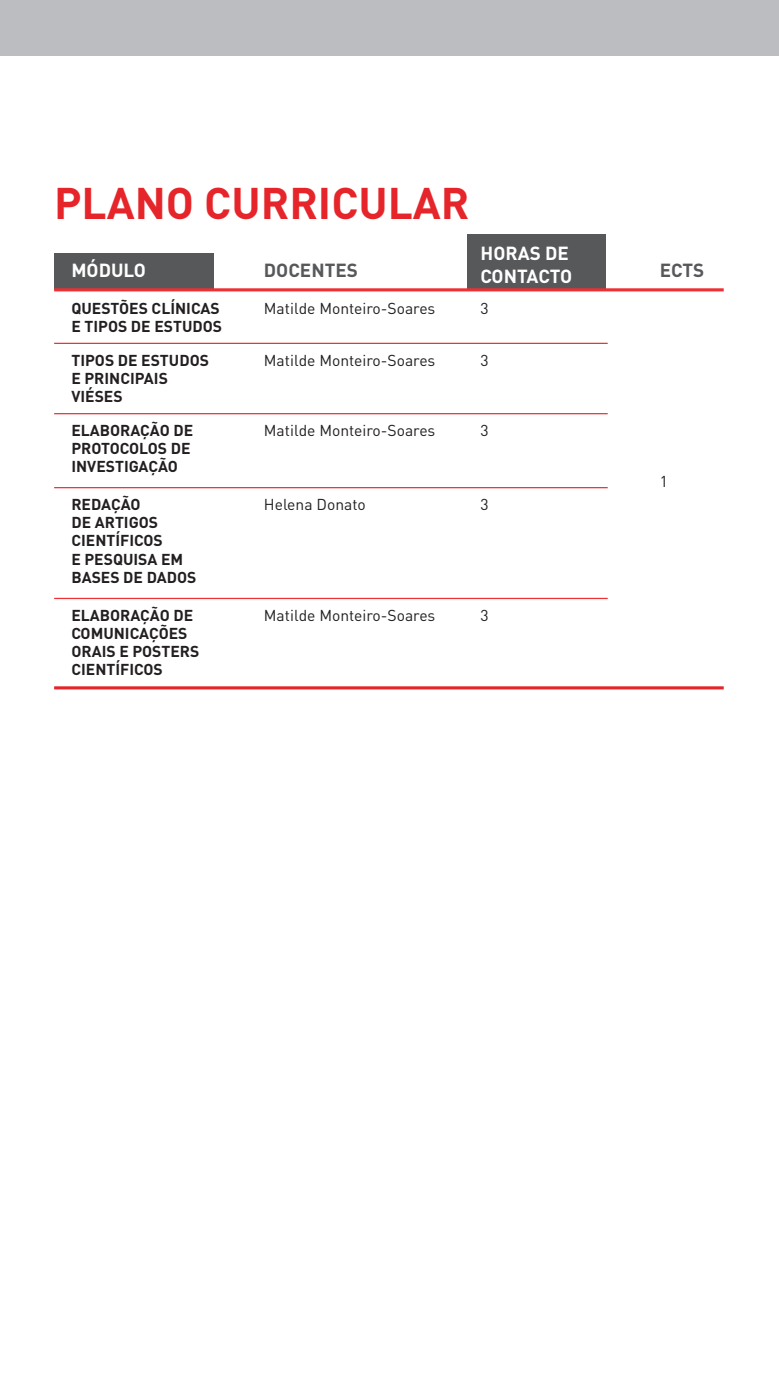
<style>
.page{position:relative;width:779px;height:1382px;background:#fff}
.page>*{position:absolute;margin:0;border:0;box-sizing:border-box;transform-origin:0 0}
.t1{font:700 43.75px "DIN Pro";color:#e52529}
.t2{font:700 18.75px/22.5px "DIN Pro";color:#fff}
.t3{font:700 18.75px "DIN Pro";color:#57585a}
.t4{font:700 15.62px/18.1px "DIN Pro";color:#231f20}
.t5{font:15.62px "DIN Pro";color:#231f20}
</style>
<div class="page">
<div style="left:0;top:0;width:778px;height:55px;background:#bcbdc0"></div>
<div style="left:54px;top:254px;width:160px;height:36px;background:#57585a"></div>
<div style="left:467px;top:235px;width:138px;height:55px;background:#57585a"></div>
<hr style="left:54px;top:343px;width:553px;height:1px;background:#ee3034">
<hr style="left:54px;top:288px;width:669px;height:3px;background:#ee3034">
<hr style="left:54px;top:686px;width:669px;height:3px;background:#e52529">
<hr style="left:54px;top:413px;width:553px;height:1px;background:#ee3034">
<hr style="left:54px;top:487px;width:553px;height:1px;background:#ee3034">
<hr style="left:54px;top:598px;width:553px;height:1px;background:#ee3034">
<h1 class="t1" style="left:54px;top:173px;width:416px">PLANO CURRICULAR</h1>
<p class="t2" style="left:71px;top:258px;width:76px">MÓDULO</p>
<p class="t4" style="left:71px;top:298px;width:152px">QUESTÕES CLÍNICAS<br>E TIPOS DE ESTUDOS</p>
<p class="t4" style="left:71px;top:350px;width:139px">TIPOS DE ESTUDOS<br>E PRINCIPAIS<br>VIÉSES</p>
<p class="t3" style="left:264px;top:257px;width:95px">DOCENTES</p>
<p class="t5" style="left:264px;top:297px;width:173px">Matilde Monteiro-Soares</p>
<p class="t5" style="left:264px;top:350px;width:173px">Matilde Monteiro-Soares</p>
<p class="t2" style="left:480px;top:241px;width:93px">HORAS DE<br>CONTACTO</p>
<p class="t5" style="left:480px;top:297px;width:10px">3</p>
<p class="t5" style="left:480px;top:350px;width:10px">3</p>
<p class="t4" style="left:71px;top:421px;width:123px">ELABORAÇÃO DE<br>PROTOCOLOS DE<br>INVESTIGAÇÃO</p>
<p class="t5" style="left:480px;top:420px;width:10px">3</p>
<p class="t4" style="left:71px;top:495px;width:126px">REDAÇÃO<br>DE ARTIGOS<br>CIENTÍFICOS<br>E PESQUISA EM<br>BASES DE DADOS</p>
<p class="t5" style="left:264px;top:420px;width:173px">Matilde Monteiro-Soares</p>
<p class="t5" style="left:480px;top:494px;width:10px">3</p>
<p class="t5" style="left:264px;top:494px;width:103px">Helena Donato</p>
<p class="t4" style="left:71px;top:606px;width:129px">ELABORAÇÃO DE<br>COMUNICAÇÕES<br>ORAIS E POSTERS<br>CIENTÍFICOS</p>
<p class="t5" style="left:480px;top:605px;width:10px">3</p>
<p class="t5" style="left:264px;top:605px;width:173px">Matilde Monteiro-Soares</p>
<p class="t3" style="left:659px;top:257px;width:46px">ECTS</p>
<p class="t5" style="left:659px;top:471px;width:10px">1</p>
</div>
